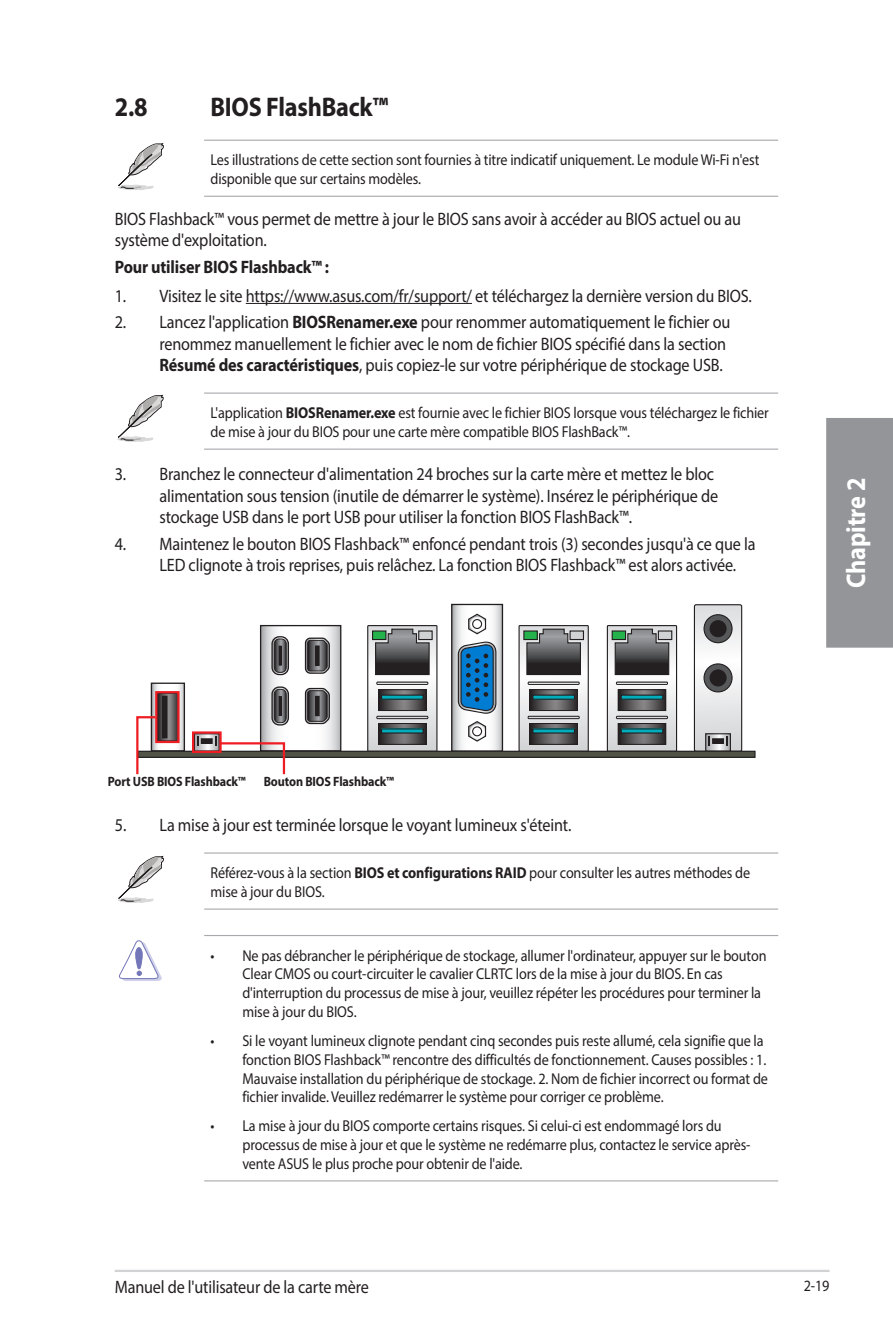
<style>
.page{position:relative;width:893px;height:1340px;background:#fff}
.page>*{position:absolute;margin:0;border:0;box-sizing:border-box;transform-origin:0 0}
.t1{font:700 27px "Myriad Pro";letter-spacing:-.01em;color:#231f20;scale:.9 1}
.t2{font:700 27px "Myriad Pro";letter-spacing:-.01em;color:#fff;scale:.9 1}
.t3{font:18px/21.6px "Myriad Pro";letter-spacing:-.01em;color:#231f20;scale:.9 1}
.t4{font:700 18px "Myriad Pro";letter-spacing:-.01em;color:#231f20;scale:.9 1}
.t5{font:15.75px/18.9px "Myriad Pro";letter-spacing:-.01em;color:#231f20;scale:.9 1}
.t6{font:700 13.5px "Myriad Pro";letter-spacing:-.01em;color:#231f20;scale:.9 1}
.s1{font-weight:700}
</style>
<div class="page">
<hr style="left:115px;top:1269px;width:714px;height:2px;background:#d1d2d4">
<div style="left:826px;top:418px;width:67px;height:229px;background:#939598"></div>
<svg style="left:607px;top:625px;width:70px;height:125px"></svg>
<div style="left:612px;top:631px;width:14px;height:8px;background:#23b24b"></div>
<div style="left:612px;top:630px;width:14px;height:10px;border:1px solid #231f20"></div>
<div style="left:658px;top:631px;width:14px;height:8px;background:#d1d2d4"></div>
<div style="left:658px;top:630px;width:14px;height:10px;border:1px solid #231f20"></div>
<div style="left:616px;top:716px;width:52px;height:3px;border:1px solid #231f20"></div>
<div style="left:616px;top:682px;width:52px;height:2px;border:1px solid #231f20"></div>
<div style="left:518px;top:625px;width:71px;height:127px;border:1px solid #231f20"></div>
<svg style="left:519px;top:625px;width:69px;height:125px"></svg>
<div style="left:524px;top:631px;width:13px;height:8px;background:#23b24b"></div>
<div style="left:523px;top:630px;width:15px;height:10px;border:1px solid #231f20"></div>
<div style="left:570px;top:631px;width:13px;height:8px;background:#d1d2d4"></div>
<div style="left:569px;top:630px;width:15px;height:10px;border:1px solid #231f20"></div>
<div style="left:528px;top:716px;width:51px;height:3px;border:1px solid #231f20"></div>
<div style="left:528px;top:682px;width:51px;height:2px;border:1px solid #231f20"></div>
<svg style="left:368px;top:625px;width:69px;height:125px"></svg>
<div style="left:373px;top:631px;width:13px;height:8px;background:#23b24b"></div>
<div style="left:372px;top:630px;width:14px;height:10px;border:1px solid #231f20"></div>
<div style="left:419px;top:631px;width:13px;height:8px;background:#d1d2d4"></div>
<div style="left:418px;top:630px;width:15px;height:10px;border:1px solid #231f20"></div>
<div style="left:377px;top:716px;width:51px;height:3px;border:1px solid #231f20"></div>
<div style="left:377px;top:682px;width:51px;height:2px;border:1px solid #231f20"></div>
<svg style="left:694px;top:604px;width:48px;height:146px"></svg>
<svg style="left:196px;top:735px;width:22px;height:14px"></svg>
<div style="left:201px;top:738px;width:11px;height:5px;background:#231f20"></div>
<div style="left:201px;top:738px;width:12px;height:6px;border:1px solid #231f20"></div>
<svg style="left:197px;top:736px;width:2px;height:10px"></svg>
<svg style="left:453px;top:606px;width:48px;height:143px"></svg>
<div style="left:451px;top:604px;width:52px;height:147px;border:1px solid #231f20"></div>
<svg style="left:457px;top:641px;width:40px;height:73px"></svg>
<svg style="left:468px;top:613px;width:19px;height:22px"></svg>
<div style="left:473px;top:619px;width:9px;height:9px;background:#fff;border-radius:50%"></div>
<div style="left:472px;top:619px;width:10px;height:10px;border:1px solid #231f20;border-radius:50%"></div>
<svg style="left:468px;top:720px;width:19px;height:22px"></svg>
<div style="left:473px;top:727px;width:9px;height:8px;background:#fff;border-radius:50%"></div>
<div style="left:472px;top:726px;width:10px;height:10px;border:1px solid #231f20;border-radius:50%"></div>
<svg style="left:153px;top:684px;width:30px;height:65px"></svg>
<div style="left:151px;top:682px;width:34px;height:69px;border:1px solid #231f20"></div>
<svg style="left:159px;top:694px;width:18px;height:45px"></svg>
<div style="left:157px;top:692px;width:22px;height:49px;border:1px solid #231f20"></div>
<div style="left:163px;top:696px;width:4px;height:42px;border:1px solid #231f20"></div>
<svg style="left:262px;top:627px;width:77px;height:122px"></svg>
<div style="left:260px;top:625px;width:81px;height:126px;border:1px solid #231f20"></div>
<svg style="left:304px;top:637px;width:27px;height:37px"></svg>
<hr style="left:316px;top:646px;width:3px;height:19px;background:#231f20">
<div style="left:315px;top:645px;width:5px;height:20px;border:1px solid #231f20"></div>
<div style="left:271px;top:636px;width:18px;height:39px;border:1px solid #231f20;border-radius:7px"></div>
<svg style="left:272px;top:637px;width:16px;height:37px"></svg>
<div style="left:279px;top:645px;width:3px;height:20px;border:1px solid #231f20"></div>
<svg style="left:304px;top:687px;width:27px;height:37px"></svg>
<hr style="left:316px;top:696px;width:3px;height:19px;background:#231f20">
<div style="left:315px;top:696px;width:5px;height:20px;border:1px solid #231f20"></div>
<div style="left:271px;top:686px;width:18px;height:39px;border:1px solid #231f20;border-radius:7px"></div>
<svg style="left:272px;top:687px;width:16px;height:38px"></svg>
<div style="left:279px;top:696px;width:3px;height:20px;border:1px solid #231f20"></div>
<div style="left:138px;top:751px;width:617px;height:6px;background:#505346"></div>
<div style="left:137px;top:750px;width:619px;height:8px;border:1px solid #231f20"></div>
<div style="left:192px;top:731px;width:30px;height:22px;border:2px solid #ee1d23"></div>
<div style="left:155px;top:691px;width:25px;height:52px;border:2px solid #ee1d23"></div>
<svg style="left:136px;top:715px;width:21px;height:60px"></svg>
<svg style="left:215px;top:736px;width:71px;height:39px"></svg>
<hr style="left:204px;top:140px;width:574px;height:1px;background:#a8a9ad">
<hr style="left:204px;top:196px;width:574px;height:1px;background:#a8a9ad">
<hr style="left:246px;top:303px;width:226px;height:1px;background:#231f20">
<hr style="left:204px;top:392px;width:574px;height:1px;background:#a8a9ad">
<hr style="left:204px;top:448px;width:574px;height:2px;background:#a8a9ad">
<svg style="left:117px;top:143px;width:47px;height:47px"></svg>
<svg style="left:117px;top:394px;width:47px;height:48px"></svg>
<hr style="left:204px;top:852px;width:574px;height:1px;background:#a8a9ad">
<hr style="left:204px;top:908px;width:574px;height:1px;background:#a8a9ad">
<hr style="left:204px;top:935px;width:574px;height:1px;background:#a8a9ad">
<hr style="left:204px;top:1180px;width:574px;height:1px;background:#a8a9ad">
<svg style="left:118px;top:855px;width:46px;height:48px"></svg>
<svg style="left:119px;top:940px;width:43px;height:40px"></svg>
<h1 class="t1" style="left:115px;top:89px;width:38px">2.8</h1>
<h1 class="t1" style="left:210px;top:89px;width:199px">BIOS FlashBack™</h1>
<p class="t5" style="left:210px;top:150px;width:611px">Les illustrations de cette section sont fournies à titre indicatif uniquement. Le module Wi-Fi n'est disponible que sur certains modèles.</p>
<p class="t3" style="left:115px;top:208px;width:697px">BIOS Flashback™ vous permet de mettre à jour le BIOS sans avoir à accéder au BIOS actuel ou au système d'exploitation.</p>
<p class="t4" style="left:115px;top:255px;width:240px">Pour utiliser BIOS Flashback™ :</p>
<p class="t3" style="left:115px;top:284px;width:709px">1. Visitez le site https://www.asus.com/fr/support/ et téléchargez la dernière version du BIOS.</p>
<p class="t3" style="left:159px;top:311px;width:636px;text-indent:-45px">2. Lancez l'application <span class="s1">BIOSRenamer.exe</span> pour renommer automatiquement le fichier ou renommez manuellement le fichier avec le nom de fichier BIOS spécifié dans la section<br><span class="s1">Résumé des caractéristiques</span>, puis copiez-le sur votre périphérique de stockage USB.</p>
<p class="t5" style="left:210px;top:403px;width:622px">L'application <span class="s1">BIOSRenamer.exe</span> est fournie avec le fichier BIOS lorsque vous téléchargez le fichier de mise à jour du BIOS pour une carte mère compatible BIOS FlashBack™.</p>
<p class="t3" style="left:159px;top:463px;width:622px;text-indent:-45px">3. Branchez le connecteur d'alimentation 24 broches sur la carte mère et mettez le bloc alimentation sous tension (inutile de démarrer le système). Insérez le périphérique de stockage USB dans le port USB pour utiliser la fonction BIOS FlashBack™.</p>
<p class="t3" style="left:159px;top:532px;width:664px;text-indent:-45px">4. Maintenez le bouton BIOS Flashback™ enfoncé pendant trois (3) secondes jusqu'à ce que la<br>LED clignote à trois reprises, puis relâchez. La fonction BIOS Flashback™ est alors activée.</p>
<h1 class="t2" style="left:838px;top:587px;width:123px;rotate:-90deg">Chapitre 2</h1>
<p class="t6" style="left:108px;top:772px;width:155px">Port USB BIOS Flashback™</p>
<p class="t6" style="left:264px;top:772px;width:146px">Bouton BIOS Flashback™</p>
<p class="t3" style="left:115px;top:814px;width:509px">5. La mise à jour est terminée lorsque le voyant lumineux s'éteint.</p>
<p class="t5" style="left:211px;top:863px;width:601px">Référez-vous à la section <span class="s1">BIOS et configurations RAID</span> pour consulter les autres méthodes de mise à jour du BIOS.</p>
<p class="t5" style="left:242px;top:945px;width:584px;text-indent:-32px">• Ne pas débrancher le périphérique de stockage, allumer l'ordinateur, appuyer sur le bouton Clear CMOS ou court-circuiter le cavalier CLRTC lors de la mise à jour du BIOS. En cas d'interruption du processus de mise à jour, veuillez répéter les procédures pour terminer la mise à jour du BIOS.</p>
<p class="t5" style="left:242px;top:1030px;width:585px;text-indent:-32px">• Si le voyant lumineux clignote pendant cinq secondes puis reste allumé, cela signifie que la fonction BIOS Flashback™ rencontre des difficultés de fonctionnement. Causes possibles : 1.<br>Mauvaise installation du périphérique de stockage. 2. Nom de fichier incorrect ou format de fichier invalide. Veuillez redémarrer le système pour corriger ce problème.</p>
<p class="t5" style="left:242px;top:1115px;width:566px;text-indent:-32px">• La mise à jour du BIOS comporte certains risques. Si celui-ci est endommagé lors du processus de mise à jour et que le système ne redémarre plus, contactez le service après&shy;vente ASUS le plus proche pour obtenir de l'aide.</p>
<p class="t3" style="left:115px;top:1275px;width:284px">Manuel de l'utilisateur de la carte mère</p>
<p class="t5" style="left:804px;top:1276px;width:30px">2-19</p>
</div>
